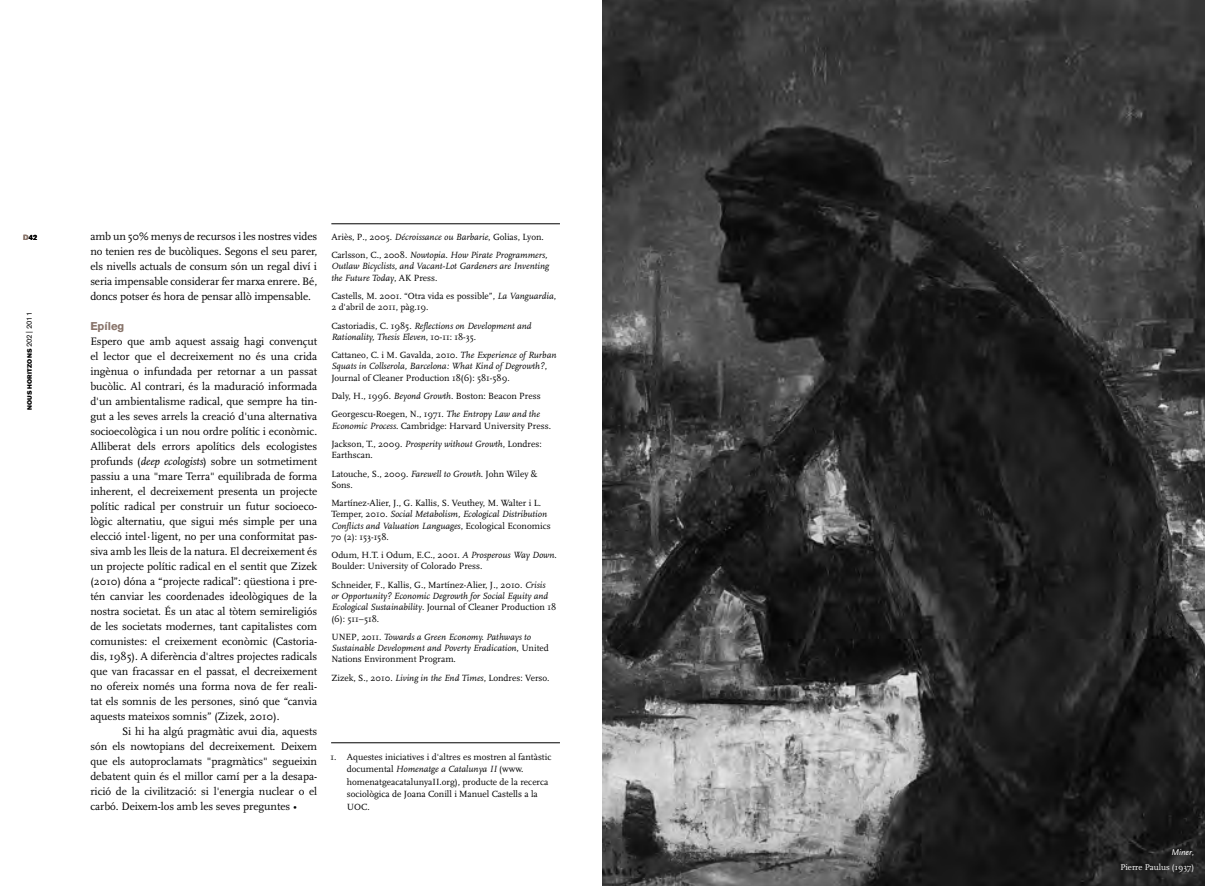
<style>
.page{position:relative;width:1205px;height:886px;background:#fff}
.page>*{position:absolute;margin:0;border:0;box-sizing:border-box;transform-origin:0 0}
.t1{font:11.25px/15px "Scala";letter-spacing:-.005em;color:#000;text-align:justify}
.t2{font:700 11.25px "Akzidenz Grotesk BQ";color:#88746a}
.t3{font:9.38px/11.2px "Scala";color:#000}
.t4{font:italic 9.38px/11.2px "Scala";color:#000}
.t5{font:8.75px "Scala";color:#fff}
.t6{font:italic 8.75px "Scala Sans";color:#fff}
.t7{font:700 7.5px "Akzidenz Grotesk BQ";color:#000}
.t8{font:6.25px "Akzidenz Grotesk BQ Super";color:#000}
.s1{font-style:italic}
.s2{color:#88746a}
.s3{font-style:normal}
.s4{font-family:"Akzidenz Grotesk BQ";font-size:7.5px}
.s5{font-family:"Scala";font-style:normal}
</style>
<div class="page">
<hr style="left:331px;top:223px;width:229px;height:1px;background:#000">
<hr style="left:331px;top:742px;width:229px;height:1px;background:#000">
<img style="left:602px;top:0;width:603px;height:886px">
<p class="t1" style="left:90px;top:229px;width:228px">amb un 50% menys de recursos i les nostres vides no tenien res de bucòliques. Segons el seu parer, els nivells actuals de consum són un regal diví i seria impensable considerar fer marxa enrere. Bé, doncs potser és hora de pensar allò impensable.</p>
<p class="t2" style="left:90px;top:320px;width:35px">Epíleg</p>
<p class="t1" style="left:90px;top:334px;width:228px">Espero que amb aquest assaig hagi convençut el lector que el decreixement no és una crida ingènua o infundada per retornar a un passat bucòlic. Al contrari, és la maduració informada d'un ambientalisme radical, que sempre ha tin&shy;gut a les seves arrels la creació d'una alternativa socioecològica i un nou ordre polític i econòmic.<br>Alliberat dels errors apolítics dels ecologistes profunds (<span class="s1">deep ecologists</span>) sobre un sotmetiment passiu a una "mare Terra" equilibrada de forma inherent, el decreixement presenta un projecte polític radical per construir un futur socioeco&shy;lògic alternatiu, que sigui més simple per una elecció intel·ligent, no per una conformitat pas&shy;siva amb les lleis de la natura. El decreixement és un projecte polític radical en el sentit que Zizek (2010) dóna a “projecte radical”: qüestiona i pre&shy;tén canviar les coordenades ideològiques de la nostra societat. És un atac al tòtem semireligiós de les societats modernes, tant capitalistes com comunistes: el creixement econòmic (Castoria&shy;dis, 1985). A diferència d'altres projectes radicals que van fracassar en el passat, el decreixement no ofereix només una forma nova de fer reali&shy;tat els somnis de les persones, sinó que “canvia aquests mateixos somnis” (Zizek, 2010).</p>
<p class="t1" style="left:90px;top:724px;width:228px;text-indent:32px">Si hi ha algú pragmàtic avui dia, aquests són els nowtopians del decreixement. Deixem que els autoproclamats "pragmàtics" segueixin debatent quin és el millor camí per a la desapa&shy;rició de la civilització: si l'energia nuclear o el carbó. Deixem-los amb les seves preguntes •</p>
<p class="t7" style="left:23px;top:233px;width:16px"><span class="s2">d</span>42</p>
<p class="t4" style="left:331px;top:228px;width:218px;line-height:18.4px"><span class="s3">Ariès, P., 2005.</span> Décroissance ou Barbarie<span class="s3">, Golias, Lyon.<br>Carlsson, C., 2008.</span> Nowtopia. How Pirate Programmers,</p>
<p class="t4" style="left:331px;top:261px;width:219px">Outlaw Bicyclists, and Vacant-Lot Gardeners are Inventing the Future Today<span class="s3">, AK Press.</span></p>
<p class="t3" style="left:331px;top:290px;width:226px">Castells, M. 2001. “Otra vida es possible”, <span class="s1">La Vanguardia</span>,<br>2 d'abril de 2011, pàg.19.</p>
<p class="t4" style="left:331px;top:320px;width:202px"><span class="s3">Castoriadis, C. 1985.</span> Reflections on Development and<br>Rationality, Thesis Eleven<span class="s3">, 10-11: 18-35.</span></p>
<p class="t4" style="left:331px;top:350px;width:226px"><span class="s3">Cattaneo, C. i M. Gavalda, 2010.</span> The Experience of Rurban<br>Squats in Collserola, Barcelona: What Kind of Degrowth?<span class="s3">,<br>Journal of Cleaner Production 18(6): 581-589.</span></p>
<p class="t3" style="left:331px;top:387px;width:211px;line-height:18.4px">Daly, H., 1996. <span class="s1">Beyond Growth</span>. Boston: Beacon Press<br>Georgescu-Roegen, N., 1971. <span class="s1">The Entropy Law and the</span></p>
<p class="t3" style="left:331px;top:416px;width:221px;line-height:18.4px"><span class="s1">Economic Process</span>. Cambridge: Harvard University Press.<br>Jackson, T., 2009. <span class="s1">Prosperity without Growth</span>, Londres:</p>
<p class="t3" style="left:331px;top:446px;width:208px;line-height:18.4px">Earthscan.<br>Latouche, S., 2009. <span class="s1">Farewell to Growth</span>. John Wiley &amp;</p>
<p class="t3" style="left:331px;top:476px;width:211px;line-height:18.4px">Sons.<br>Martínez-Alier, J., G. Kallis, S. Veuthey, M. Walter i L.</p>
<p class="t4" style="left:331px;top:509px;width:221px"><span class="s3">Temper, 2010.</span> Social Metabolism, Ecological Distribution<br>Conflicts and Valuation Languages<span class="s3">, Ecological Economics<br>70 (2): 153-158.</span></p>
<p class="t3" style="left:331px;top:550px;width:227px">Odum, H.T. i Odum, E.C., 2001. <span class="s1">A Prosperous Way Down</span>.<br>Boulder: University of Colorado Press.</p>
<p class="t3" style="left:331px;top:579px;width:226px">Schneider, F., Kallis, G., Martínez-Alier, J., 2010. <span class="s1">Crisis<br>or Opportunity? Economic Degrowth for Social Equity and Ecological Sustainability</span>. Journal of Cleaner Production 18 (6): 511–518.</p>
<p class="t4" style="left:331px;top:631px;width:219px"><span class="s3">UNEP, 2011.</span> Towards a Green Economy. Pathways to<br>Sustainable Development and Poverty Eradication<span class="s3">, United<br>Nations Environment Program.</span></p>
<p class="t3" style="left:331px;top:672px;width:220px">Zizek, S., 2010. <span class="s1">Living in the End Times</span>, Londres: Verso.</p>
<p class="t8" style="left:26px;top:410px;width:100px;rotate:-90deg">NOUS HORITZONS <span class="s4">202 | 2011</span></p>
<p class="t3" style="left:347px;top:751px;width:206px;line-height:12.5px;text-indent:-16px">1. Aquestes iniciatives i d'altres es mostren al fantàstic documental <span class="s1">Homenatge a Catalunya II</span> (www. homenatgeacatalunyaII.org), producte de la recerca sociològica de Joana Conill i Manuel Castells a la UOC.</p>
<p class="t6" style="left:1171px;top:847px;width:24px">Miner<span class="s5">,</span></p>
<p class="t5" style="left:1120px;top:862px;width:75px">Pierre Paulus (1937)</p>
</div>
